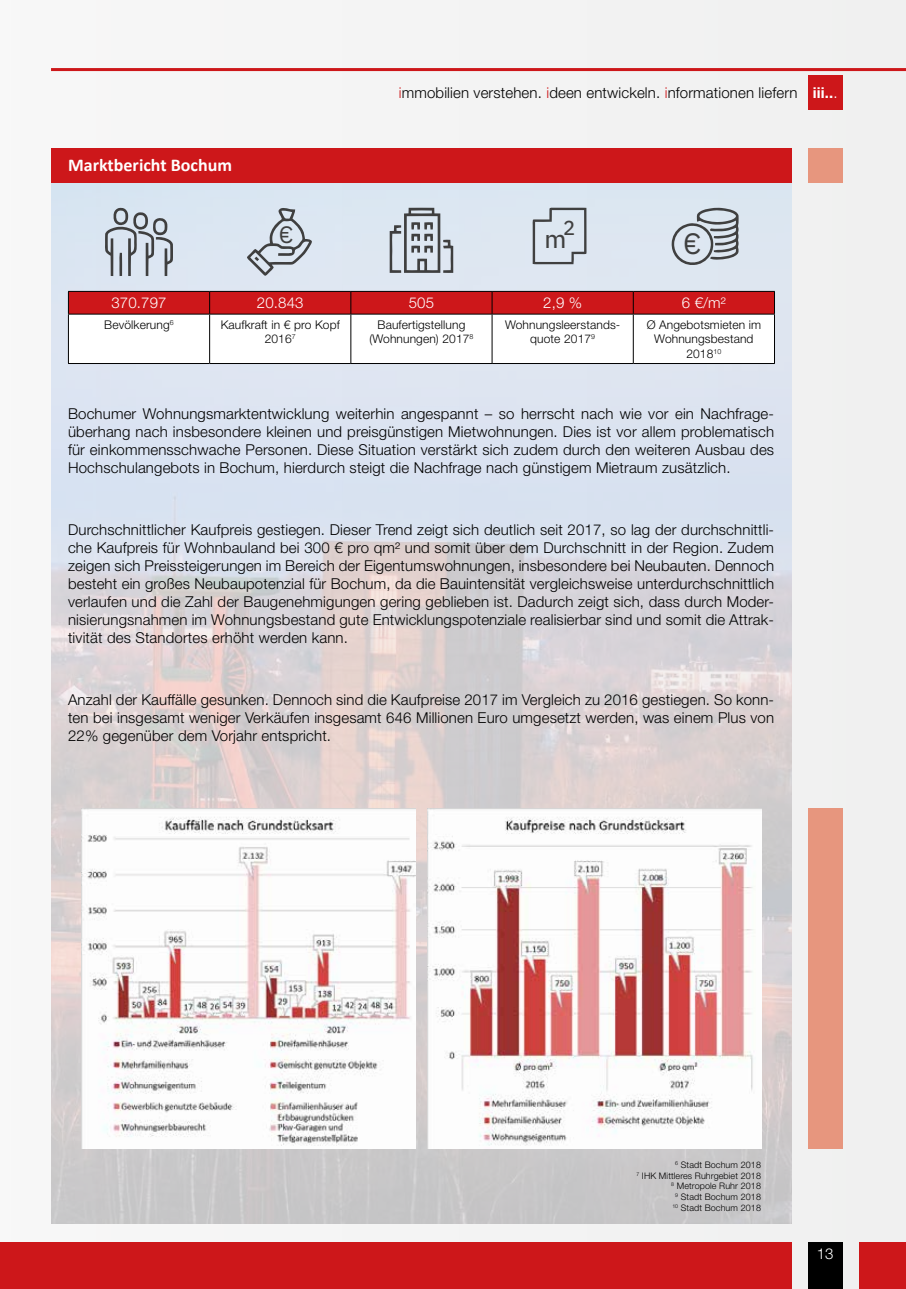
<style>
.page{position:relative;width:906px;height:1289px;background:#fff}
.page>*{position:absolute;margin:0;border:0;box-sizing:border-box;transform-origin:0 0}
.t1{font:29.4px "IBM Plex Sans";color:#3f3f3f}
.t2{font:25.05px "IBM Plex Sans Text";color:#404040}
.t3{font:23.7px "IBM Plex Sans";color:#3f3f3f}
.t4{font:20.25px "IBM Plex Sans Text";color:#404040}
.t5{font:700 18px "Calibri";color:#fff}
.t6{font:300 15px/18px "Helvetica Neue LT Std";letter-spacing:.01em;color:#000;text-align:justify}
.t7{font:300 15px "Helvetica Neue LT Std";letter-spacing:.01em;color:#fff}
.t8{font:300 12px/14.4px "Helvetica Neue LT Std";letter-spacing:.01em;color:#000;text-align:center}
.t9{font:300 9px/10.8px "Helvetica Neue LT Std";letter-spacing:.01em;color:#000;text-align:right}
.s1{color:#cd171a}
.s2{font-weight:700;color:#fff}
.s3{color:#fff}
</style>
<div class="page">
<div style="left:0;top:0;width:906px;height:1288px;background:#f2f2f2"></div>
<div style="left:0;top:1242px;width:791px;height:46px;background:#cd171a"></div>
<div style="left:808px;top:1242px;width:34px;height:46px;background:#000"></div>
<hr style="left:51px;top:68px;width:855px;height:3px;background:#cd171a">
<div style="left:808px;top:76px;width:34px;height:34px;background:#cd171a"></div>
<div style="left:859px;top:1242px;width:47px;height:46px;background:#cd171a"></div>
<div style="left:808px;top:808px;width:34px;height:340px;background:#e7967e"></div>
<img style="left:51px;top:183px;width:740px;height:1040px">
<img style="left:81px;top:808px;width:334px;height:340px">
<img style="left:427px;top:808px;width:334px;height:340px">
<div style="left:808px;top:149px;width:34px;height:34px;background:#e7967e"></div>
<div style="left:51px;top:149px;width:740px;height:34px;background:#cd171a"></div>
<svg style="left:68px;top:291px;width:707px;height:72px"></svg>
<hr style="left:68px;top:314px;width:142px;height:1px;background:#000">
<hr style="left:68px;top:314px;width:1px;height:49px;background:#000">
<hr style="left:210px;top:314px;width:141px;height:1px;background:#000">
<hr style="left:209px;top:314px;width:1px;height:49px;background:#000">
<hr style="left:351px;top:314px;width:141px;height:1px;background:#000">
<hr style="left:350px;top:314px;width:1px;height:49px;background:#000">
<hr style="left:492px;top:314px;width:141px;height:1px;background:#000">
<hr style="left:492px;top:314px;width:1px;height:49px;background:#000">
<hr style="left:633px;top:314px;width:142px;height:1px;background:#000">
<hr style="left:633px;top:314px;width:1px;height:49px;background:#000">
<hr style="left:774px;top:314px;width:1px;height:49px;background:#000">
<hr style="left:68px;top:363px;width:142px;height:1px;background:#000">
<hr style="left:210px;top:363px;width:141px;height:1px;background:#000">
<hr style="left:351px;top:363px;width:141px;height:1px;background:#000">
<hr style="left:492px;top:363px;width:141px;height:1px;background:#000">
<hr style="left:633px;top:363px;width:142px;height:1px;background:#000">
<svg style="left:105px;top:208px;width:68px;height:68px;background:#b2bbc4"></svg>
<svg style="left:247px;top:208px;width:65px;height:68px;background:#c1c9d2"></svg>
<svg style="left:390px;top:208px;width:63px;height:65px;background:#aeb5bc"></svg>
<svg style="left:532px;top:208px;width:54px;height:56px;background:#c5cdd6"></svg>
<svg style="left:671px;top:208px;width:68px;height:57px;background:#b6bec5"></svg>
<p class="t5" style="left:68px;top:153px;width:165px">Marktbericht Bochum</p>
<p class="t6" style="left:399px;top:83px;width:440px"><span class="s1">i</span>mmobilien verstehen. <span class="s1">i</span>deen entwickeln. <span class="s1">i</span>nformationen liefern <span class="s2">iii..</span><span class="s3">.</span></p>
<h3 class="t4" style="left:563px;top:212px;width:14px">2</h3>
<h3 class="t3" style="left:279px;top:216px;width:16px">€</h3>
<h2 class="t2" style="left:544px;top:219px;width:23px">m</h2>
<h1 class="t1" style="left:683px;top:221px;width:20px">€</h1>
<p class="t7" style="left:111px;top:293px;width:57px">370.797</p>
<p class="t7" style="left:257px;top:293px;width:48px">20.843</p>
<p class="t7" style="left:409px;top:293px;width:27px">505</p>
<p class="t7" style="left:543px;top:293px;width:40px">2,9 %</p>
<p class="t7" style="left:682px;top:293px;width:46px">6 €/m²</p>
<p class="t8" style="left:104px;top:317px;width:71px">Bevölkerung<sup>6</sup></p>
<p class="t8" style="left:221px;top:317px;width:121px">Kaufkraft in € pro Kopf<br>2016<sup>7</sup></p>
<p class="t8" style="left:369px;top:317px;width:106px">Baufertigstellung (Wohnungen) 2017<sup>8</sup></p>
<p class="t8" style="left:505px;top:317px;width:117px">Wohnungsleerstands&shy;quote 2017<sup>9</sup></p>
<p class="t8" style="left:646px;top:317px;width:116px">Ø Angebotsmieten im<br>Wohnungsbestand<br>2018<sup>10</sup></p>
<p class="t6" style="left:68px;top:405px;width:707px">Bochumer Wohnungsmarktentwicklung weiterhin angespannt – so herrscht nach wie vor ein Nachfrage&shy;überhang nach insbesondere kleinen und preisgünstigen Mietwohnungen. Dies ist vor allem problematisch für einkommensschwache Personen. Diese Situation verstärkt sich zudem durch den weiteren Ausbau des Hochschulangebots in Bochum, hierdurch steigt die Nachfrage nach günstigem Mietraum zusätzlich.</p>
<p class="t6" style="left:68px;top:520px;width:707px">Durchschnittlicher Kaufpreis gestiegen. Dieser Trend zeigt sich deutlich seit 2017, so lag der durchschnittli&shy;che Kaufpreis für Wohnbauland bei 300 € pro qm² und somit über dem Durchschnitt in der Region. Zudem zeigen sich Preissteigerungen im Bereich der Eigentumswohnungen, insbesondere bei Neubauten. Dennoch besteht ein großes Neubaupotenzial für Bochum, da die Bauintensität vergleichsweise unterdurchschnittlich verlaufen und die Zahl der Baugenehmigungen gering geblieben ist. Dadurch zeigt sich, dass durch Moder&shy;nisierungsnahmen im Wohnungsbestand gute Entwicklungspotenziale realisierbar sind und somit die Attrak&shy;tivität des Standortes erhöht werden kann.</p>
<p class="t6" style="left:68px;top:690px;width:707px">Anzahl der Kauffälle gesunken. Dennoch sind die Kaufpreise 2017 im Vergleich zu 2016 gestiegen. So konn&shy;ten bei insgesamt weniger Verkäufen insgesamt 646 Millionen Euro umgesetzt werden, was einem Plus von 22% gegenüber dem Vorjahr entspricht.</p>
<p class="t9" style="left:636px;top:1158px;width:126px"><sup>6</sup> Stadt Bochum 2018<br><sup>7</sup> IHK Mittleres Ruhrgebiet 2018<br><sup>8</sup> Metropole Ruhr 2018<br><sup>9</sup> Stadt Bochum 2018<br><sup>10</sup> Stadt Bochum 2018</p>
<p class="t7" style="left:816px;top:1244px;width:18px">13</p>
</div>
